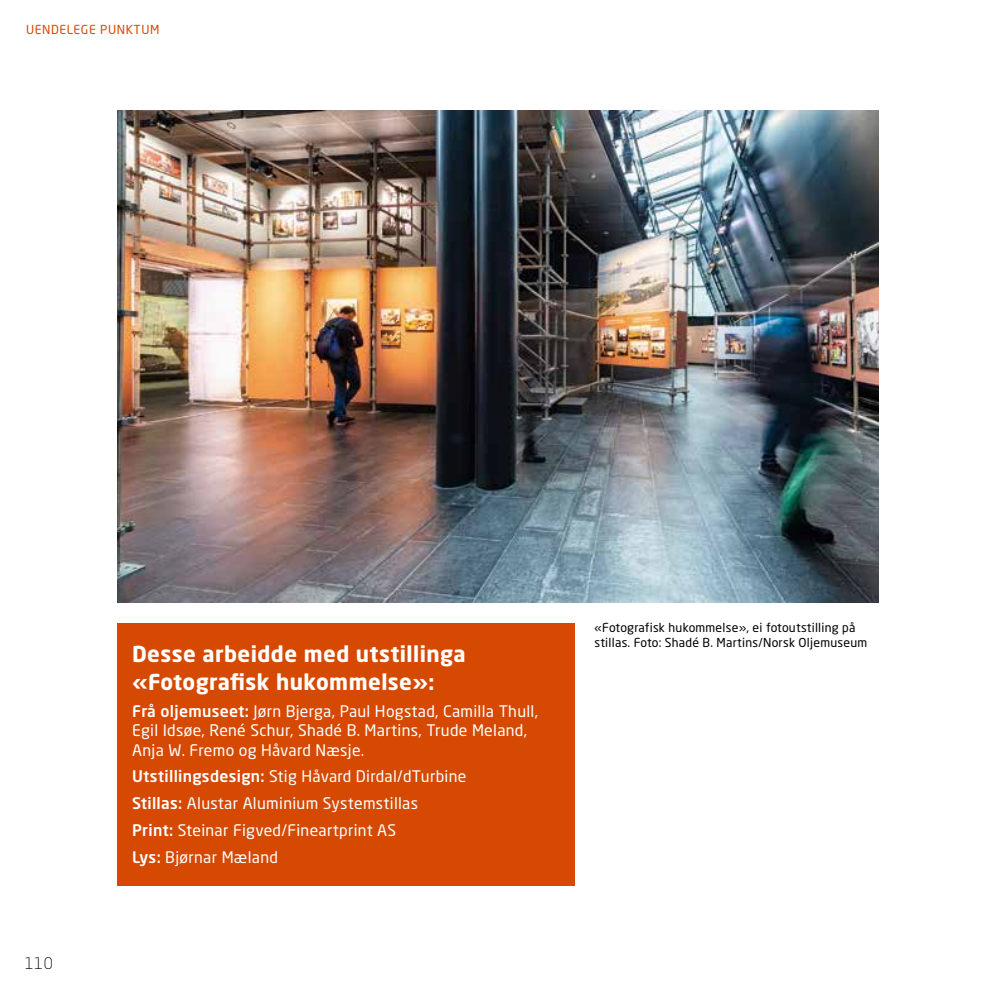
<style>
.page{position:relative;width:993px;height:993px;background:#fff}
.page>*{position:absolute;margin:0;border:0;box-sizing:border-box;transform-origin:0 0}
.t1{font:700 21.7px/28px "Neo Sans Std";letter-spacing:.02em;color:#fff}
.t2{font:15.75px/26.8px "Neo Sans Std";letter-spacing:.02em;color:#fff}
.t3{font:300 15.75px "Neo Sans Std";color:#000}
.t4{font:12.25px/14.7px "Neo Sans Std";letter-spacing:.02em;color:#000}
.t5{font:12.25px "Neo Sans Std";letter-spacing:.05em;color:#d54903}
.s1{font-family:"Neo Sans W1 G";font-weight:500}
</style>
<div class="page">
<div style="left:117px;top:623px;width:457px;height:261px;background:#d54903"></div>
<img style="left:117px;top:110px;width:761px;height:491px">
<p class="t5" style="left:26px;top:22px;width:135px">UENDELEGE PUNKTUM</p>
<p class="t3" style="left:25px;top:953px;width:30px">110</p>
<h1 class="t1" style="left:132px;top:639px;width:335px">Desse arbeidde med utstillinga «Fotografisk hukommelse»:</h1>
<p class="t2" style="left:132px;top:701px;width:407px;line-height:19.2px"><span class="s1">Frå oljemuseet:</span> Jørn Bjerga, Paul Hogstad, Camilla Thull,<br>Egil Idsøe, René Schur, Shadé B. Martins, Trude Meland,<br>Anja W. Fremo og Håvard Næsje.</p>
<p class="t2" style="left:132px;top:762px;width:336px"><span class="s1">Utstillingsdesign:</span> Stig Håvard Dirdal/dTurbine <span class="s1">Stillas:</span> Alustar Aluminium Systemstillas<br><span class="s1">Print:</span> Steinar Figved/Fineartprint AS<br><span class="s1">Lys:</span> Bjørnar Mæland</p>
<p class="t4" style="left:594px;top:620px;width:274px">«Fotografisk hukommelse», ei fotoutstilling på stillas. Foto: Shadé B. Martins/Norsk Oljemuseum</p>
</div>
